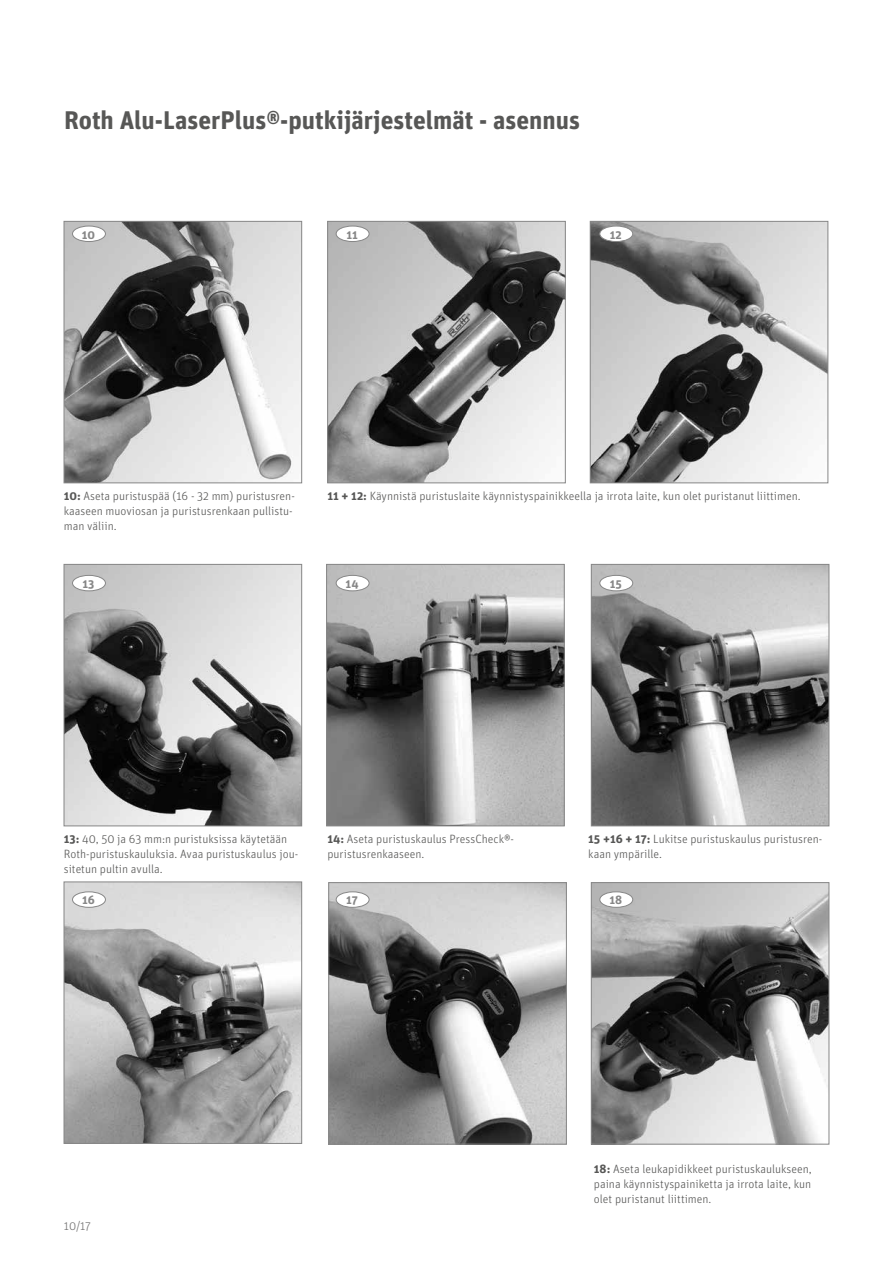
<style>
.page{position:relative;width:893px;height:1263px;background:#fff}
.page>*{position:absolute;margin:0;border:0;box-sizing:border-box;transform-origin:0 0}
.t1{font:700 25.5px "Unit OT";color:#575756}
.t2{font:300 12px/15px "Unit OT";color:#575756}
.t3{font:700 12px "Unit OT";color:#878787}
.t4{font:300 12px "Unit OT";color:#706f6f}
.s1{font-weight:700}
</style>
<div class="page">
<img style="left:330px;top:884px;width:235px;height:258px">
<div style="left:328px;top:882px;width:239px;height:262px;border:1px solid #878787"></div>
<img style="left:329px;top:223px;width:235px;height:258px">
<div style="left:327px;top:221px;width:239px;height:262px;border:1px solid #878787"></div>
<img style="left:66px;top:566px;width:234px;height:258px">
<div style="left:64px;top:564px;width:238px;height:262px;border:1px solid #878787"></div>
<img style="left:593px;top:884px;width:234px;height:258px">
<div style="left:591px;top:882px;width:238px;height:262px;border:1px solid #878787"></div>
<img style="left:592px;top:223px;width:234px;height:258px">
<div style="left:590px;top:221px;width:238px;height:262px;border:1px solid #878787"></div>
<img style="left:66px;top:884px;width:234px;height:258px">
<div style="left:64px;top:882px;width:238px;height:262px;border:1px solid #878787"></div>
<img style="left:328px;top:566px;width:234px;height:258px">
<div style="left:326px;top:564px;width:238px;height:262px;border:1px solid #878787"></div>
<img style="left:593px;top:566px;width:234px;height:258px">
<div style="left:591px;top:564px;width:238px;height:262px;border:1px solid #878787"></div>
<img style="left:66px;top:223px;width:234px;height:258px">
<div style="left:64px;top:221px;width:238px;height:262px;border:1px solid #878787"></div>
<div style="left:73px;top:226px;width:32px;height:16px;background:#fff;border-radius:50%"></div>
<div style="left:72px;top:226px;width:34px;height:16px;border:1px solid #878787;border-radius:50%"></div>
<div style="left:73px;top:575px;width:32px;height:16px;background:#fff;border-radius:50%"></div>
<div style="left:72px;top:575px;width:34px;height:16px;border:1px solid #878787;border-radius:50%"></div>
<div style="left:73px;top:892px;width:32px;height:15px;background:#fff;border-radius:50%"></div>
<div style="left:72px;top:891px;width:34px;height:16px;border:1px solid #878787;border-radius:50%"></div>
<div style="left:336px;top:226px;width:33px;height:16px;background:#fff;border-radius:50%"></div>
<div style="left:336px;top:226px;width:33px;height:16px;border:1px solid #878787;border-radius:50%"></div>
<div style="left:336px;top:575px;width:33px;height:16px;background:#fff;border-radius:50%"></div>
<div style="left:336px;top:575px;width:33px;height:16px;border:1px solid #878787;border-radius:50%"></div>
<div style="left:336px;top:892px;width:33px;height:15px;background:#fff;border-radius:50%"></div>
<div style="left:336px;top:891px;width:33px;height:16px;border:1px solid #878787;border-radius:50%"></div>
<div style="left:600px;top:226px;width:33px;height:16px;background:#fff;border-radius:50%"></div>
<div style="left:600px;top:226px;width:33px;height:16px;border:1px solid #878787;border-radius:50%"></div>
<div style="left:600px;top:575px;width:33px;height:16px;background:#fff;border-radius:50%"></div>
<div style="left:600px;top:575px;width:33px;height:16px;border:1px solid #878787;border-radius:50%"></div>
<div style="left:600px;top:892px;width:33px;height:15px;background:#fff;border-radius:50%"></div>
<div style="left:600px;top:891px;width:33px;height:16px;border:1px solid #878787;border-radius:50%"></div>
<h1 class="t1" style="left:64px;top:103px;width:517px">Roth Alu-LaserPlus®-putkijärjestelmät - asennus</h1>
<p class="t3" style="left:82px;top:227px;width:15px">10</p>
<p class="t3" style="left:346px;top:227px;width:13px">11</p>
<p class="t3" style="left:610px;top:227px;width:13px">12</p>
<p class="t2" style="left:64px;top:488px;width:233px"><span class="s1">10:</span> Aseta puristuspää (16 - 32 mm) puristusren&shy;kaaseen muoviosan ja puristusrenkaan pullistu&shy;man väliin.</p>
<p class="t3" style="left:83px;top:576px;width:13px">13</p>
<p class="t2" style="left:327px;top:488px;width:475px"><span class="s1">11 + 12:</span> Käynnistä puristuslaite käynnistyspainikkeella ja irrota laite, kun olet puristanut liittimen.</p>
<p class="t3" style="left:346px;top:576px;width:15px">14</p>
<p class="t3" style="left:610px;top:576px;width:14px">15</p>
<p class="t2" style="left:64px;top:831px;width:236px"><span class="s1">13:</span> 40, 50 ja 63 mm:n puristuksissa käytetään<br>Roth-puristuskauluksia. Avaa puristuskaulus jou&shy;sitetun pultin avulla.</p>
<p class="t2" style="left:327px;top:831px;width:188px"><span class="s1">14:</span> Aseta puristuskaulus PressCheck®- puristusrenkaaseen.</p>
<p class="t2" style="left:588px;top:831px;width:236px"><span class="s1">15 +16 + 17:</span> Lukitse puristuskaulus puristusren&shy;kaan ympärille.</p>
<p class="t3" style="left:82px;top:892px;width:14px">16</p>
<p class="t4" style="left:64px;top:1219px;width:29px">10/17</p>
<p class="t3" style="left:346px;top:892px;width:13px">17</p>
<p class="t3" style="left:609px;top:892px;width:14px">18</p>
<p class="t2" style="left:594px;top:1162px;width:219px;text-align:justify"><span class="s1">18:</span> Aseta leukapidikkeet puristuskaulukseen, paina käynnistyspainiketta ja irrota laite, kun olet puristanut liittimen.</p>
</div>
